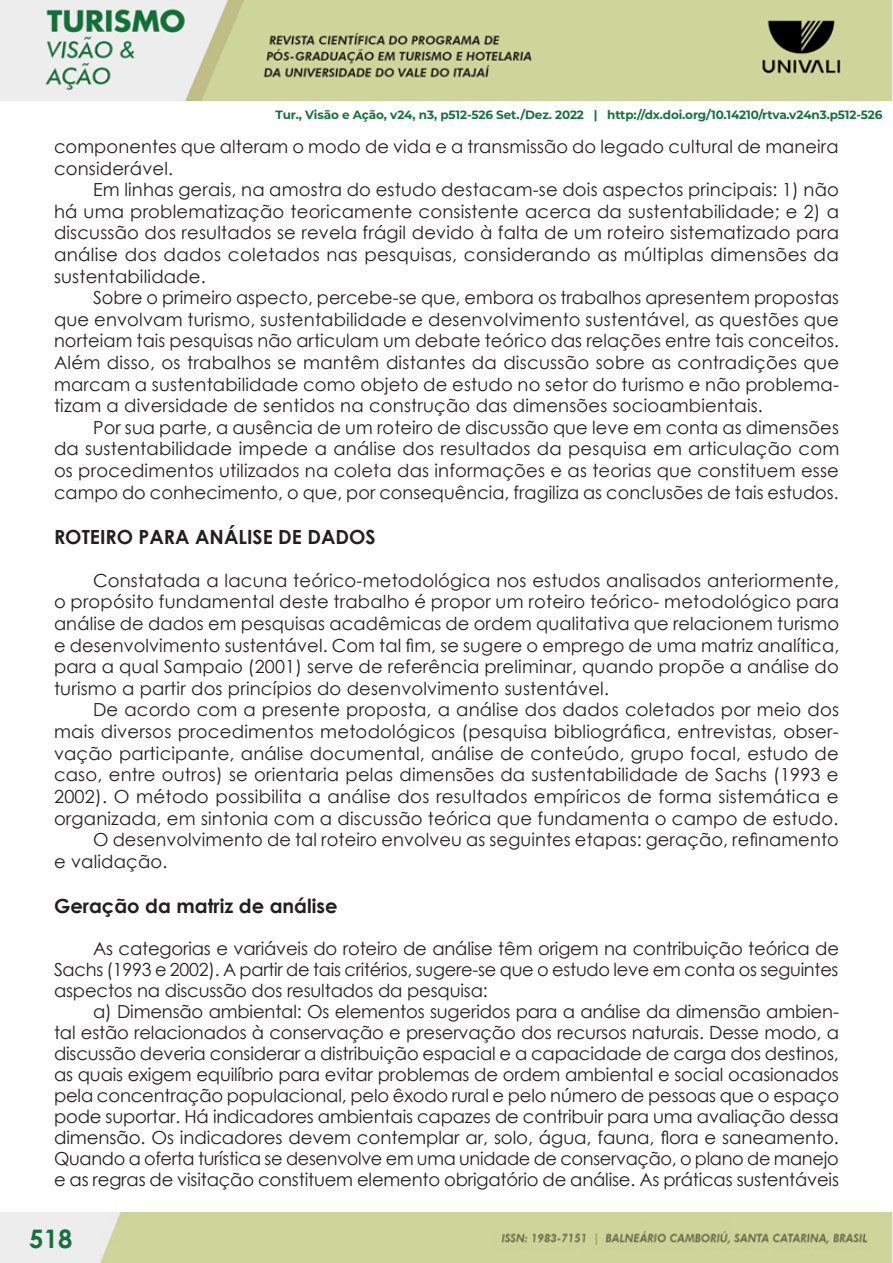
<style>
.page{position:relative;width:893px;height:1263px;background:#fff}
.page>*{position:absolute;margin:0;border:0;box-sizing:border-box;transform-origin:0 0}
.t1{font:700 25.5px "Century Gothic";color:#15713d}
.subtitulo{font:700 19.5px "Century Gothic";color:#231f20}
.text{font:18px/21.6px "Century Gothic";letter-spacing:.005em;color:#231f20;text-align:justify}
.t2{font:700 12px "Montserrat";letter-spacing:-.01em;color:#15713e}
</style>
<div class="page">
<img style="left:0;top:0;width:893px;height:100px">
<img style="left:0;top:1213px;width:893px;height:50px">
<p class="t2" style="left:276px;top:106px;width:608px">Tur., Visão e Ação, v24, n3, p512-526 Set./Dez. 2022 | http://dx.doi.org/10.14210/rtva.v24n3.p512-526</p>
<p class="text" style="left:54px;top:135px;width:786px">componentes que alteram o modo de vida e a transmissão do legado cultural de maneira considerável.</p>
<p class="text" style="left:54px;top:179px;width:786px;text-indent:39px">Em linhas gerais, na amostra do estudo destacam-se dois aspectos principais: 1) não há uma problematização teoricamente consistente acerca da sustentabilidade; e 2) a discussão dos resultados se revela frágil devido à falta de um roteiro sistematizado para análise dos dados coletados nas pesquisas, considerando as múltiplas dimensões da sustentabilidade.</p>
<p class="text" style="left:54px;top:287px;width:787px;text-indent:39px">Sobre o primeiro aspecto, percebe-se que, embora os trabalhos apresentem propostas que envolvam turismo, sustentabilidade e desenvolvimento sustentável, as questões que norteiam tais pesquisas não articulam um debate teórico das relações entre tais conceitos.<br>Além disso, os trabalhos se mantêm distantes da discussão sobre as contradições que marcam a sustentabilidade como objeto de estudo no setor do turismo e não problema&shy;tizam a diversidade de sentidos na construção das dimensões socioambientais.</p>
<p class="text" style="left:54px;top:416px;width:787px;text-indent:39px">Por sua parte, a ausência de um roteiro de discussão que leve em conta as dimensões da sustentabilidade impede a análise dos resultados da pesquisa em articulação com os procedimentos utilizados na coleta das informações e as teorias que constituem esse campo do conhecimento, o que, por consequência, fragiliza as conclusões de tais estudos.</p>
<p class="subtitulo" style="left:54px;top:522px;width:323px">ROTEIRO PARA ANÁLISE DE DADOS</p>
<p class="text" style="left:54px;top:569px;width:787px;text-indent:39px">Constatada a lacuna teórico-metodológica nos estudos analisados anteriormente, o propósito fundamental deste trabalho é propor um roteiro teórico- metodológico para análise de dados em pesquisas acadêmicas de ordem qualitativa que relacionem turismo e desenvolvimento sustentável. Com tal fim, se sugere o emprego de uma matriz analítica, para a qual Sampaio (2001) serve de referência preliminar, quando propõe a análise do turismo a partir dos princípios do desenvolvimento sustentável.</p>
<p class="text" style="left:54px;top:699px;width:786px;text-indent:39px">De acordo com a presente proposta, a análise dos dados coletados por meio dos mais diversos procedimentos metodológicos (pesquisa bibliográfica, entrevistas, obser&shy;vação participante, análise documental, análise de conteúdo, grupo focal, estudo de caso, entre outros) se orientaria pelas dimensões da sustentabilidade de Sachs (1993 e 2002). O método possibilita a análise dos resultados empíricos de forma sistemática e organizada, em sintonia com a discussão teórica que fundamenta o campo de estudo.</p>
<p class="text" style="left:54px;top:828px;width:786px;text-indent:39px">O desenvolvimento de tal roteiro envolveu as seguintes etapas: geração, refinamento e validação.</p>
<p class="subtitulo" style="left:54px;top:891px;width:285px">Geração da matriz de análise</p>
<p class="text" style="left:54px;top:938px;width:787px;line-height:21px;text-indent:39px">As categorias e variáveis do roteiro de análise têm origem na contribuição teórica de Sachs (1993 e 2002). A partir de tais critérios, sugere-se que o estudo leve em conta os seguintes aspectos na discussão dos resultados da pesquisa:</p>
<p class="text" style="left:54px;top:1001px;width:787px;line-height:21px;text-indent:39px">a) Dimensão ambiental: Os elementos sugeridos para a análise da dimensão ambien&shy;tal estão relacionados à conservação e preservação dos recursos naturais. Desse modo, a discussão deveria considerar a distribuição espacial e a capacidade de carga dos destinos, as quais exigem equilíbrio para evitar problemas de ordem ambiental e social ocasionados pela concentração populacional, pelo êxodo rural e pelo número de pessoas que o espaço pode suportar. Há indicadores ambientais capazes de contribuir para uma avaliação dessa dimensão. Os indicadores devem contemplar ar, solo, água, fauna, flora e saneamento.<br>Quando a oferta turística se desenvolve em uma unidade de conservação, o plano de manejo e as regras de visitação constituem elemento obrigatório de análise. As práticas sustentáveis</p>
<h1 class="t1" style="left:29px;top:1220px;width:45px">518</h1>
</div>
